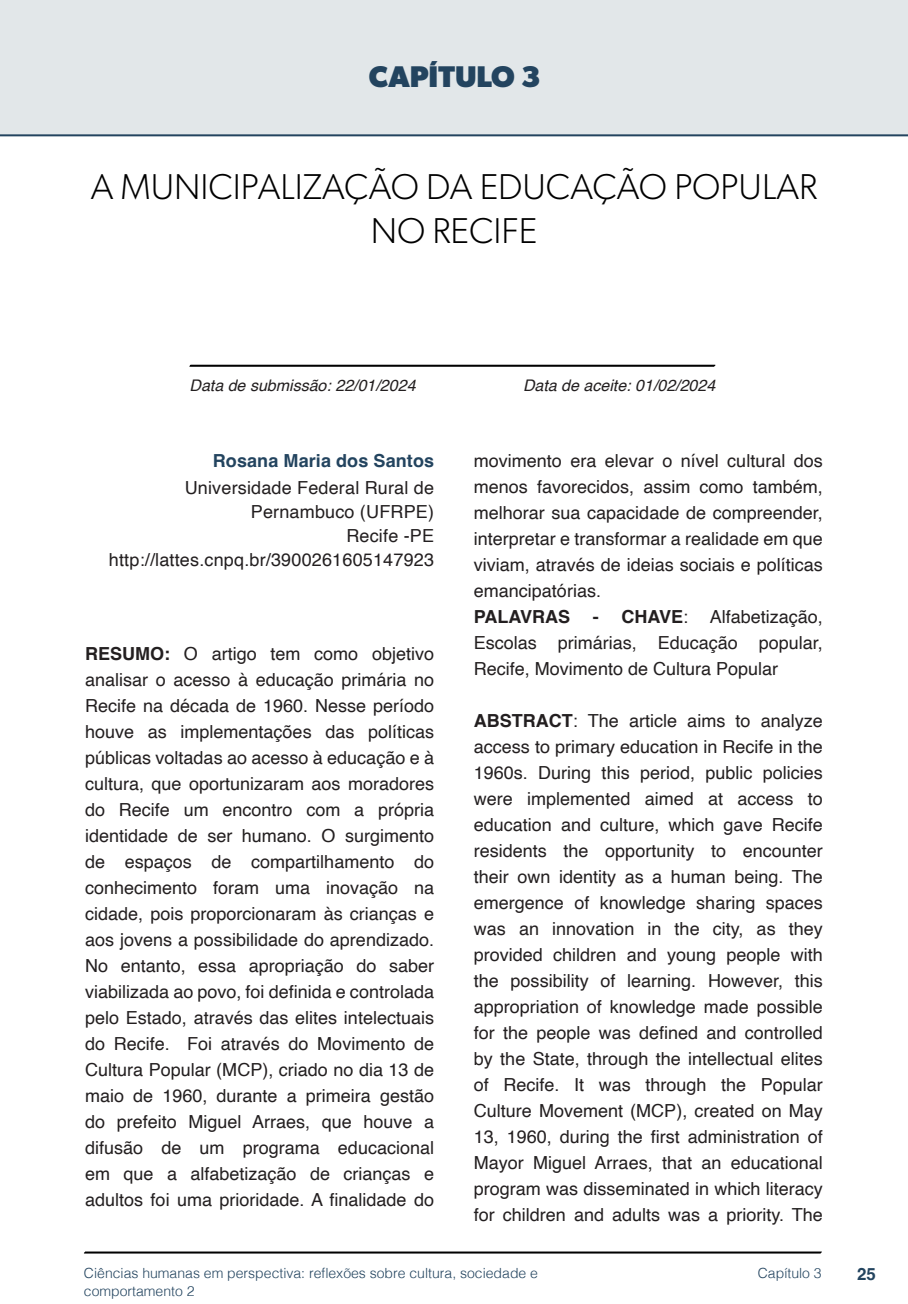
<style>
.page{position:relative;width:908px;height:1304px;background:#fff}
.page>*{position:absolute;margin:0;border:0;box-sizing:border-box;transform-origin:0 0}
.t1{font:300 36px/44px "Gibson";color:#000;text-align:center}
.t2{font:700 30px "Gibson";color:#23445f}
.t3{font:18px/26px "Helvetica";color:#231f20;text-align:justify}
.t4{font:700 18px "Helvetica";letter-spacing:.005em;color:#23445f}
.t5{font:700 18px "Helvetica";color:#231f20}
.t6{font:700 16.8px "Helvetica";color:#23445f}
.t7{font:italic 16px "Helvetica";color:#231f20}
.t8{font:300 14px/18px "Helvetica";color:#23445f}
.s1{font-weight:700}
</style>
<div class="page">
<svg style="left:84px;top:1251px;width:737px;height:3px;background:#515151"></svg>
<svg style="left:189px;top:364px;width:526px;height:3px;background:#4f4f4f"></svg>
<div style="left:0;top:0;width:907px;height:136px;background:#e2e7e9"></div>
<div style="left:44px;top:72px;width:68px;height:61px;background:#e2e7e9"></div>
<h2 class="t2" style="left:369px;top:58px;width:173px">CAPÍTULO 3</h2>
<h1 class="t1" style="left:91px;top:164px;width:727px">A MUNICIPALIZAÇÃO DA EDUCAÇÃO POPULAR<br>NO RECIFE</h1>
<p class="t7" style="left:189px;top:373px;width:227px">Data de submissão: 22/01/2024</p>
<p class="t7" style="left:523px;top:373px;width:194px">Data de aceite: 01/02/2024</p>
<p class="t4" style="left:213px;top:450px;width:223px">Rosana Maria dos Santos</p>
<p class="t3" style="left:109px;top:477px;width:326px;line-height:24px;text-align:right">Universidade Federal Rural de<br>Pernambuco (UFRPE)<br>Recife -PE http://lattes.cnpq.br/3900261605147923</p>
<p class="t3" style="left:85px;top:642px;width:350px"><span class="s1">RESUMO:</span> O artigo tem como objetivo analisar o acesso à educação primária no Recife na década de 1960. Nesse período houve as implementações das políticas públicas voltadas ao acesso à educação e à cultura, que oportunizaram aos moradores do Recife um encontro com a própria identidade de ser humano. O surgimento de espaços de compartilhamento do conhecimento foram uma inovação na cidade, pois proporcionaram às crianças e aos jovens a possibilidade do aprendizado.<br>No entanto, essa apropriação do saber viabilizada ao povo, foi definida e controlada pelo Estado, através das elites intelectuais do Recife. Foi através do Movimento de Cultura Popular (MCP), criado no dia 13 de maio de 1960, durante a primeira gestão do prefeito Miguel Arraes, que houve a difusão de um programa educacional em que a alfabetização de crianças e adultos foi uma prioridade. A finalidade do</p>
<p class="t3" style="left:473px;top:448px;width:350px">movimento era elevar o nível cultural dos menos favorecidos, assim como também, melhorar sua capacidade de compreender, interpretar e transformar a realidade em que viviam, através de ideias sociais e políticas emancipatórias.</p>
<p class="t5" style="left:473px;top:606px;width:98px">PALAVRAS</p>
<p class="t3" style="left:473px;top:604px;width:350px;text-indent:119px"><span class="s1">- CHAVE</span>: Alfabetização, Escolas primárias, Educação popular, Recife, Movimento de Cultura Popular</p>
<p class="t3" style="left:473px;top:708px;width:350px"><span class="s1">ABSTRACT</span>: The article aims to analyze access to primary education in Recife in the 1960s. During this period, public policies were implemented aimed at access to education and culture, which gave Recife residents the opportunity to encounter their own identity as a human being. The emergence of knowledge sharing spaces was an innovation in the city, as they provided children and young people with the possibility of learning. However, this appropriation of knowledge made possible for the people was defined and controlled by the State, through the intellectual elites of Recife. It was through the Popular Culture Movement (MCP), created on May 13, 1960, during the first administration of Mayor Miguel Arraes, that an educational program was disseminated in which literacy for children and adults was a priority. The</p>
<p class="t8" style="left:84px;top:1263px;width:455px">Ciências humanas em perspectiva: reflexões sobre cultura, sociedade e comportamento 2</p>
<p class="t8" style="left:757px;top:1263px;width:65px">Capítulo 3</p>
<p class="t6" style="left:856px;top:1264px;width:20px">25</p>
</div>
